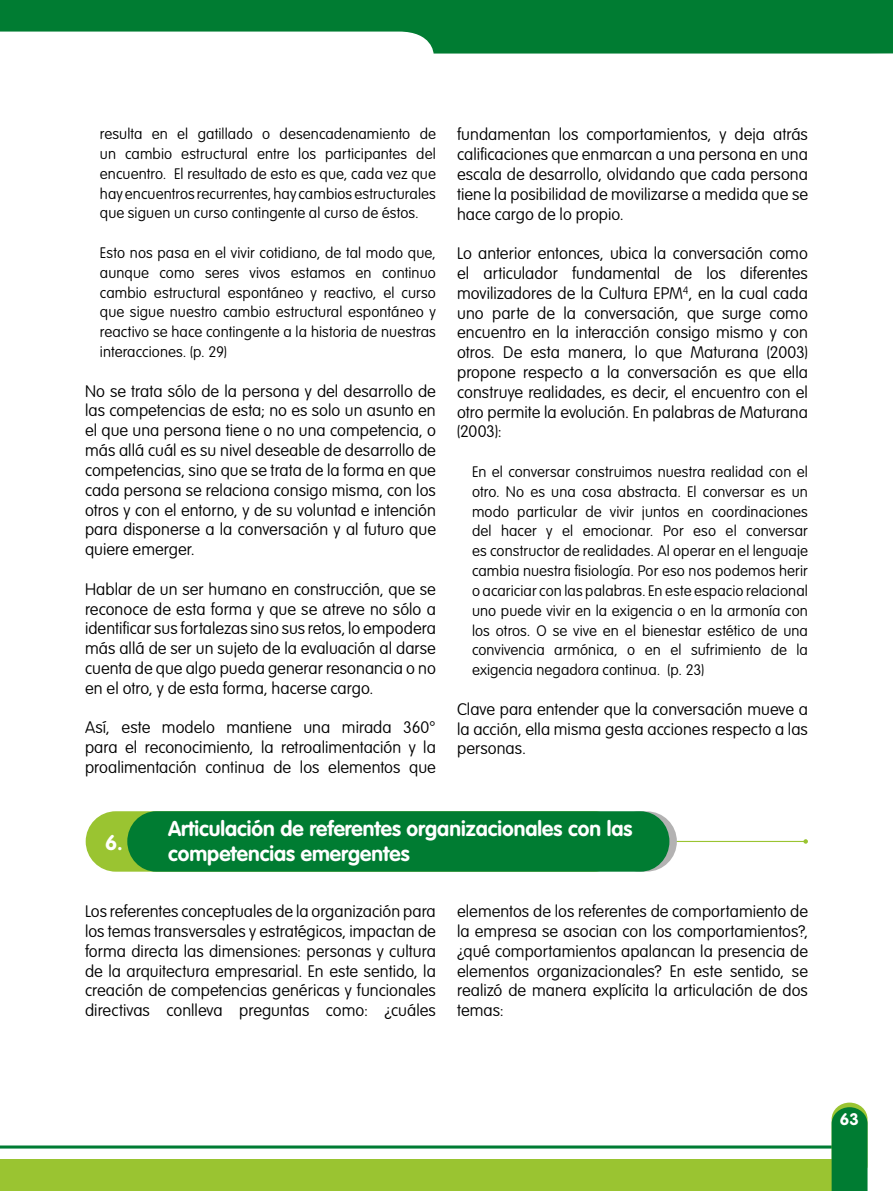
<style>
.page{position:relative;width:893px;height:1191px;background:#fff}
.page>*{position:absolute;margin:0;border:0;box-sizing:border-box;transform-origin:0 0}
.t1{font:700 21px/25.2px "VAG Rounded Std";color:#fff}
.t2{font:100 16.5px/19.8px "VAG Rounded Std";color:#000;text-align:justify}
.t3{font:700 16.5px "VAG Rounded Std";color:#fff}
.t4{font:100 15px/19.8px "VAG Rounded Std";letter-spacing:.005em;color:#000;text-align:justify}
</style>
<div class="page">
<hr style="left:0;top:1145px;width:849px;height:3px;background:#007d39">
<hr style="left:0;top:1146px;width:850px;height:1px;background:#007c32">
<div style="left:0;top:1159px;width:851px;height:32px;background:#9ac431"></div>
<svg style="left:832px;top:1102px;width:35px;height:89px;background:#13853a"></svg>
<svg style="left:0;top:0;width:893px;height:54px;fill:#007c32"></svg>
<hr style="left:552px;top:841px;width:254px;height:1px;background:#9ac431">
<svg style="left:803px;top:839px;width:5px;height:4px"></svg>
<svg style="left:609px;top:811px;width:68px;height:60px"></svg>
<svg style="left:86px;top:811px;width:65px;height:60px;background:#a6cb4c"></svg>
<div style="left:127px;top:811px;width:542px;height:60px;background:#007c32;border-radius:30px"></div>
<p class="t4" style="left:100px;top:124px;width:337px">resulta en el gatillado o desencadenamiento de un cambio estructural entre los participantes del encuentro. El resultado de esto es que, cada vez que hay encuentros recurrentes, hay cambios estructurales que siguen un curso contingente al curso de éstos.</p>
<p class="t4" style="left:100px;top:243px;width:337px">Esto nos pasa en el vivir cotidiano, de tal modo que, aunque como seres vivos estamos en continuo cambio estructural espontáneo y reactivo, el curso que sigue nuestro cambio estructural espontáneo y reactivo se hace contingente a la historia de nuestras interacciones. (p. 29)</p>
<p class="t2" style="left:85px;top:381px;width:352px">No se trata sólo de la persona y del desarrollo de las competencias de esta; no es solo un asunto en el que una persona tiene o no una competencia, o más allá cuál es su nivel deseable de desarrollo de competencias, sino que se trata de la forma en que cada persona se relaciona consigo misma, con los otros y con el entorno, y de su voluntad e intención para disponerse a la conversación y al futuro que quiere emerger.</p>
<p class="t2" style="left:85px;top:579px;width:352px">Hablar de un ser humano en construcción, que se reconoce de esta forma y que se atreve no sólo a identificar sus fortalezas sino sus retos, lo empodera más allá de ser un sujeto de la evaluación al darse cuenta de que algo pueda generar resonancia o no en el otro, y de esta forma, hacerse cargo.</p>
<p class="t2" style="left:85px;top:718px;width:352px">Así, este modelo mantiene una mirada 360° para el reconocimiento, la retroalimentación y la proalimentación continua de los elementos que</p>
<p class="t2" style="left:457px;top:125px;width:352px">fundamentan los comportamientos, y deja atrás calificaciones que enmarcan a una persona en una escala de desarrollo, olvidando que cada persona tiene la posibilidad de movilizarse a medida que se hace cargo de lo propio.</p>
<p class="t2" style="left:457px;top:244px;width:352px">Lo anterior entonces, ubica la conversación como el articulador fundamental de los diferentes movilizadores de la Cultura EPM<sup>4</sup>, en la cual cada uno parte de la conversación, que surge como encuentro en la interacción consigo mismo y con otros. De esta manera, lo que Maturana (2003) propone respecto a la conversación es que ella construye realidades, es decir, el encuentro con el otro permite la evolución. En palabras de Maturana (2003):</p>
<p class="t4" style="left:472px;top:462px;width:337px">En el conversar construimos nuestra realidad con el otro. No es una cosa abstracta. El conversar es un modo particular de vivir juntos en coordinaciones del hacer y el emocionar. Por eso el conversar es constructor de realidades. Al operar en el lenguaje cambia nuestra fisiología. Por eso nos podemos herir o acariciar con las palabras. En este espacio relacional uno puede vivir en la exigencia o en la armonía con los otros. O se vive en el bienestar estético de una convivencia armónica, o en el sufrimiento de la exigencia negadora continua. (p. 23)</p>
<p class="t2" style="left:457px;top:699px;width:352px">Clave para entender que la conversación mueve a la acción, ella misma gesta acciones respecto a las personas.</p>
<p class="t1" style="left:105px;top:830px;width:19px">6.</p>
<p class="t1" style="left:168px;top:816px;width:466px">Articulación de referentes organizacionales con las competencias emergentes</p>
<p class="t2" style="left:85px;top:902px;width:352px">Los referentes conceptuales de la organización para los temas transversales y estratégicos, impactan de forma directa las dimensiones: personas y cultura de la arquitectura empresarial. En este sentido, la creación de competencias genéricas y funcionales directivas conlleva preguntas como: ¿cuáles</p>
<p class="t2" style="left:457px;top:902px;width:352px">elementos de los referentes de comportamiento de la empresa se asocian con los comportamientos?, ¿qué comportamientos apalancan la presencia de elementos organizacionales? En este sentido, se realizó de manera explícita la articulación de dos temas:</p>
<p class="t3" style="left:840px;top:1110px;width:20px">63</p>
</div>
